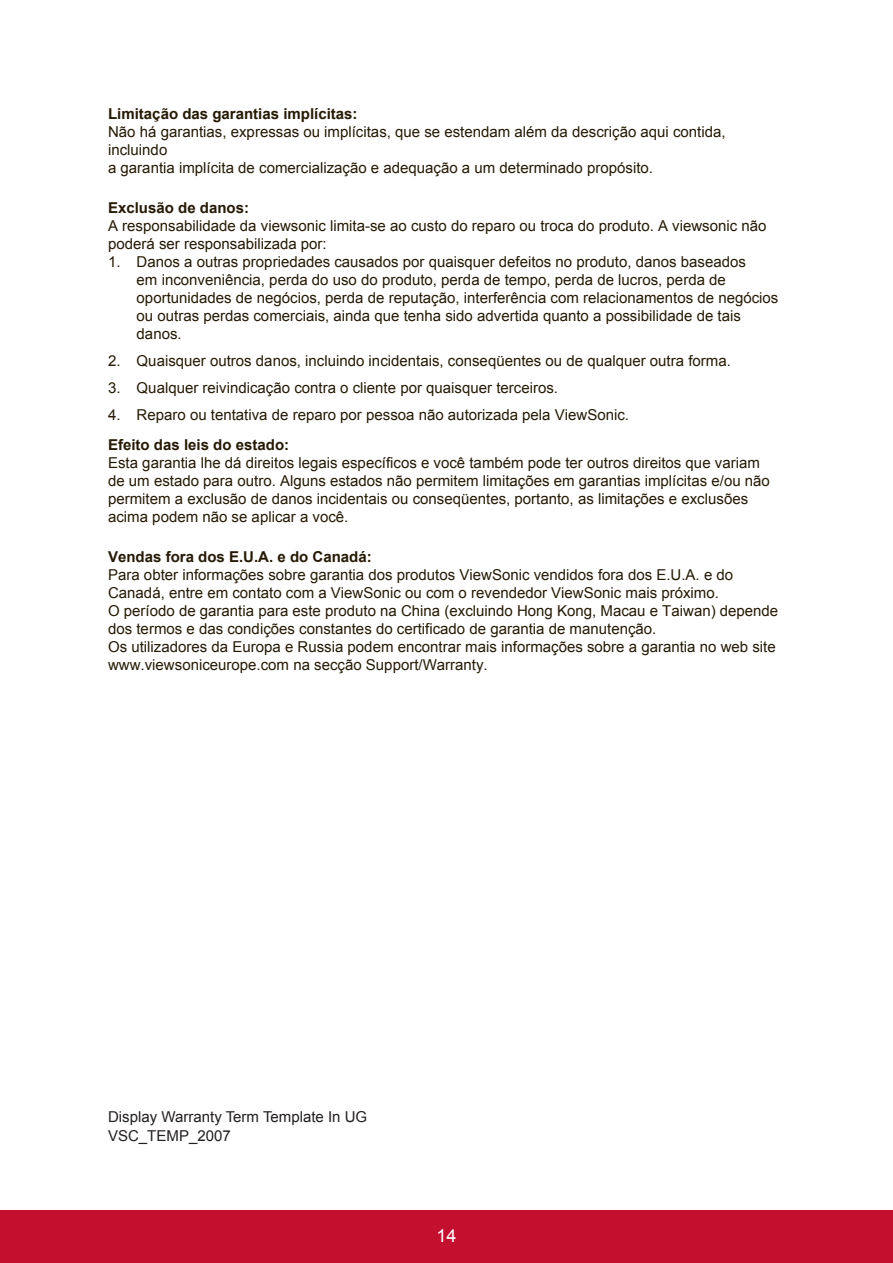
<style>
.page{position:relative;width:893px;height:1263px;background:#fff}
.page>*{position:absolute;margin:0;border:0;box-sizing:border-box;transform-origin:0 0}
.t1{font:18px "Arial";color:#fff}
.t2{font:15px/18px "Arial";color:#251a05}
.t3{font:700 15px "Arial";color:#251a05}
.t4{font:15px/19.5px "Arial";color:#231f20}
</style>
<div class="page">
<div style="left:0;top:1210px;width:892px;height:53px;background:#c3102f"></div>
<p class="t3" style="left:108px;top:104px;width:251px">Limitação das garantias implícitas:</p>
<p class="t2" style="left:108px;top:123px;width:618px">Não há garantias, expressas ou implícitas, que se estendam além da descrição aqui contida, incluindo<br>a garantia implícita de comercialização e adequação a um determinado propósito.</p>
<p class="t3" style="left:108px;top:197px;width:142px">Exclusão de danos:</p>
<p class="t2" style="left:108px;top:216px;width:659px">A responsabilidade da viewsonic limita-se ao custo do reparo ou troca do produto. A viewsonic não poderá ser responsabilizada por:</p>
<p class="t2" style="left:136px;top:252px;width:643px;text-indent:-28px">1. Danos a outras propriedades causados por quaisquer defeitos no produto, danos baseados<br>em inconveniência, perda do uso do produto, perda de tempo, perda de lucros, perda de oportunidades de negócios, perda de reputação, interferência com relacionamentos de negócios ou outras perdas comerciais, ainda que tenha sido advertida quanto a possibilidade de tais danos.</p>
<p class="t2" style="left:108px;top:351px;width:624px">2. Quaisquer outros danos, incluindo incidentais, conseqüentes ou de qualquer outra forma.</p>
<p class="t2" style="left:108px;top:378px;width:451px">3. Qualquer reivindicação contra o cliente por quaisquer terceiros.</p>
<p class="t2" style="left:108px;top:405px;width:522px">4. Reparo ou tentativa de reparo por pessoa não autorizada pela ViewSonic.</p>
<p class="t3" style="left:108px;top:435px;width:182px">Efeito das leis do estado:</p>
<p class="t2" style="left:108px;top:454px;width:663px">Esta garantia lhe dá direitos legais específicos e você também pode ter outros direitos que variam de um estado para outro. Alguns estados não permitem limitações em garantias implícitas e/ou não permitem a exclusão de danos incidentais ou conseqüentes, portanto, as limitações e exclusões acima podem não se aplicar a você.</p>
<p class="t3" style="left:108px;top:546px;width:265px">Vendas fora dos E.U.A. e do Canadá:</p>
<p class="t2" style="left:108px;top:566px;width:671px">Para obter informações sobre garantia dos produtos ViewSonic vendidos fora dos E.U.A. e do Canadá, entre em contato com a ViewSonic ou com o revendedor ViewSonic mais próximo.<br>O período de garantia para este produto na China (excluindo Hong Kong, Macau e Taiwan) depende dos termos e das condições constantes do certificado de garantia de manutenção.<br>Os utilizadores da Europa e Russia podem encontrar mais informações sobre a garantia no web site www.viewsoniceurope.com na secção Support/Warranty.</p>
<p class="t4" style="left:108px;top:1106px;width:260px">Display Warranty Term Template In UG<br>VSC_TEMP_2007</p>
<p class="t1" style="left:436px;top:1223px;width:22px">14</p>
</div>
